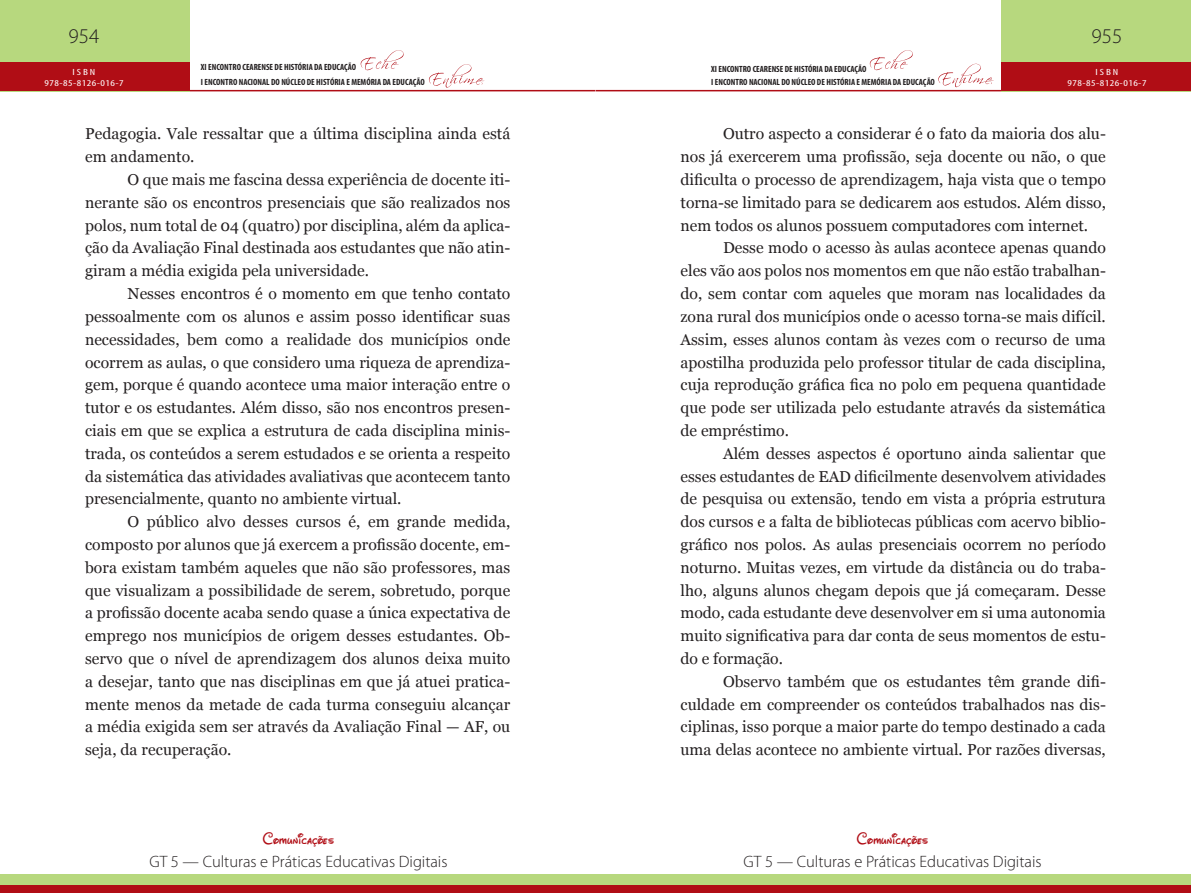
<style>
.page{position:relative;width:1191px;height:893px;background:#fff}
.page>*{position:absolute;margin:0;border:0;box-sizing:border-box;transform-origin:0 0}
.t1{font:300 21px "Myriad Pro";color:#231f20}
.t2{font:300 16.5px "Myriad Pro";color:#231f20}
.t3{font:16.5px "Waltograph";letter-spacing:.01em;color:#b00d15}
.t4{font:15.75px/22.8px "Georgia";color:#231f20;text-align:justify}
.t5{font:700 condensed 9px/15px "Myriad Pro";color:#231f20}
.t6{font:condensed 9px/10.8px "Myriad Pro";letter-spacing:.04em;color:#fff;text-align:center;scale:1.3 1}
</style>
<div class="page">
<hr style="left:189px;top:90px;width:406px;height:1px;background:#b00d15">
<hr style="left:595px;top:90px;width:407px;height:1px;background:#b00d15">
<div style="left:0;top:0;width:189px;height:91px;background:#b7d87e"></div>
<div style="left:1001px;top:0;width:190px;height:91px;background:#b7d87e"></div>
<div style="left:0;top:63px;width:189px;height:28px;background:#b00d15"></div>
<div style="left:1001px;top:63px;width:190px;height:28px;background:#b00d15"></div>
<svg style="left:361px;top:50px;width:43px;height:20px"></svg>
<svg style="left:869px;top:50px;width:43px;height:20px"></svg>
<svg style="left:429px;top:64px;width:55px;height:24px"></svg>
<svg style="left:938px;top:64px;width:55px;height:23px"></svg>
<div style="left:0;top:874px;width:595px;height:19px;background:#b7d87e"></div>
<div style="left:595px;top:874px;width:596px;height:19px;background:#b7d87e"></div>
<div style="left:0;top:885px;width:595px;height:8px;background:#b00d15"></div>
<div style="left:595px;top:885px;width:596px;height:8px;background:#b00d15"></div>
<h1 class="t1" style="left:69px;top:24px;width:32px">954</h1>
<h1 class="t1" style="left:1091px;top:24px;width:32px">955</h1>
<p class="t5" style="left:201px;top:60px;width:225px">XI ENCONTRO CEARENSE DE HISTÓRIA DA EDUCAÇÃO<br>I ENCONTRO NACIONAL DO NÚCLEO DE HISTÓRIA E MEMÓRIA DA EDUCAÇÃO</p>
<p class="t5" style="left:711px;top:62px;width:225px;line-height:13.2px">XI ENCONTRO CEARENSE DE HISTÓRIA DA EDUCAÇÃO<br>I ENCONTRO NACIONAL DO NÚCLEO DE HISTÓRIA E MEMÓRIA DA EDUCAÇÃO</p>
<p class="t6" style="left:44px;top:66px;width:62px">ISBN<br>978-85-8126-016-7</p>
<p class="t6" style="left:1067px;top:66px;width:62px">ISBN<br>978-85-8126-016-7</p>
<p class="t4" style="left:85px;top:123px;width:427px">Pedagogia. Vale ressaltar que a última disciplina ainda está em andamento.</p>
<p class="t4" style="left:85px;top:169px;width:427px;text-indent:43px">O que mais me fascina dessa experiência de docente iti&shy;nerante são os encontros presenciais que são realizados nos polos, num total de 04 (quatro) por disciplina, além da aplica&shy;ção da Avaliação Final destinada aos estudantes que não atin&shy;giram a média exigida pela universidade.</p>
<p class="t4" style="left:85px;top:283px;width:427px;text-indent:43px">Nesses encontros é o momento em que tenho contato pessoalmente com os alunos e assim posso identificar suas necessidades, bem como a realidade dos municípios onde ocorrem as aulas, o que considero uma riqueza de aprendiza&shy;gem, porque é quando acontece uma maior interação entre o tutor e os estudantes. Além disso, são nos encontros presen&shy;ciais em que se explica a estrutura de cada disciplina minis&shy;trada, os conteúdos a serem estudados e se orienta a respeito da sistemática das atividades avaliativas que acontecem tanto presencialmente, quanto no ambiente virtual.</p>
<p class="t4" style="left:85px;top:511px;width:427px;text-indent:43px">O público alvo desses cursos é, em grande medida, composto por alunos que já exercem a profissão docente, em&shy;bora existam também aqueles que não são professores, mas que visualizam a possibilidade de serem, sobretudo, porque a profissão docente acaba sendo quase a única expectativa de emprego nos municípios de origem desses estudantes. Ob&shy;servo que o nível de aprendizagem dos alunos deixa muito a desejar, tanto que nas disciplinas em que já atuei pratica&shy;mente menos da metade de cada turma conseguiu alcançar a média exigida sem ser através da Avaliação Final — AF, ou seja, da recuperação.</p>
<p class="t3" style="left:263px;top:826px;width:73px">Comunicações</p>
<p class="t2" style="left:149px;top:852px;width:300px">GT 5 — Culturas e Práticas Educativas Digitais</p>
<p class="t4" style="left:680px;top:123px;width:427px;text-indent:43px">Outro aspecto a considerar é o fato da maioria dos alu&shy;nos já exercerem uma profissão, seja docente ou não, o que dificulta o processo de aprendizagem, haja vista que o tempo torna-se limitado para se dedicarem aos estudos. Além disso, nem todos os alunos possuem computadores com internet.</p>
<p class="t4" style="left:680px;top:237px;width:427px;text-indent:43px">Desse modo o acesso às aulas acontece apenas quando eles vão aos polos nos momentos em que não estão trabalhan&shy;do, sem contar com aqueles que moram nas localidades da zona rural dos municípios onde o acesso torna-se mais difícil.<br>Assim, esses alunos contam às vezes com o recurso de uma apostilha produzida pelo professor titular de cada disciplina, cuja reprodução gráfica fica no polo em pequena quantidade que pode ser utilizada pelo estudante através da sistemática de empréstimo.</p>
<p class="t4" style="left:680px;top:442px;width:427px;text-indent:43px">Além desses aspectos é oportuno ainda salientar que esses estudantes de EAD dificilmente desenvolvem atividades de pesquisa ou extensão, tendo em vista a própria estrutura dos cursos e a falta de bibliotecas públicas com acervo biblio&shy;gráfico nos polos. As aulas presenciais ocorrem no período noturno. Muitas vezes, em virtude da distância ou do traba&shy;lho, alguns alunos chegam depois que já começaram. Desse modo, cada estudante deve desenvolver em si uma autonomia muito significativa para dar conta de seus momentos de estu&shy;do e formação.</p>
<p class="t4" style="left:680px;top:670px;width:427px;text-indent:43px">Observo também que os estudantes têm grande difi&shy;culdade em compreender os conteúdos trabalhados nas dis&shy;ciplinas, isso porque a maior parte do tempo destinado a cada uma delas acontece no ambiente virtual. Por razões diversas,</p>
<p class="t3" style="left:857px;top:826px;width:73px">Comunicações</p>
<p class="t2" style="left:743px;top:852px;width:300px">GT 5 — Culturas e Práticas Educativas Digitais</p>
</div>
